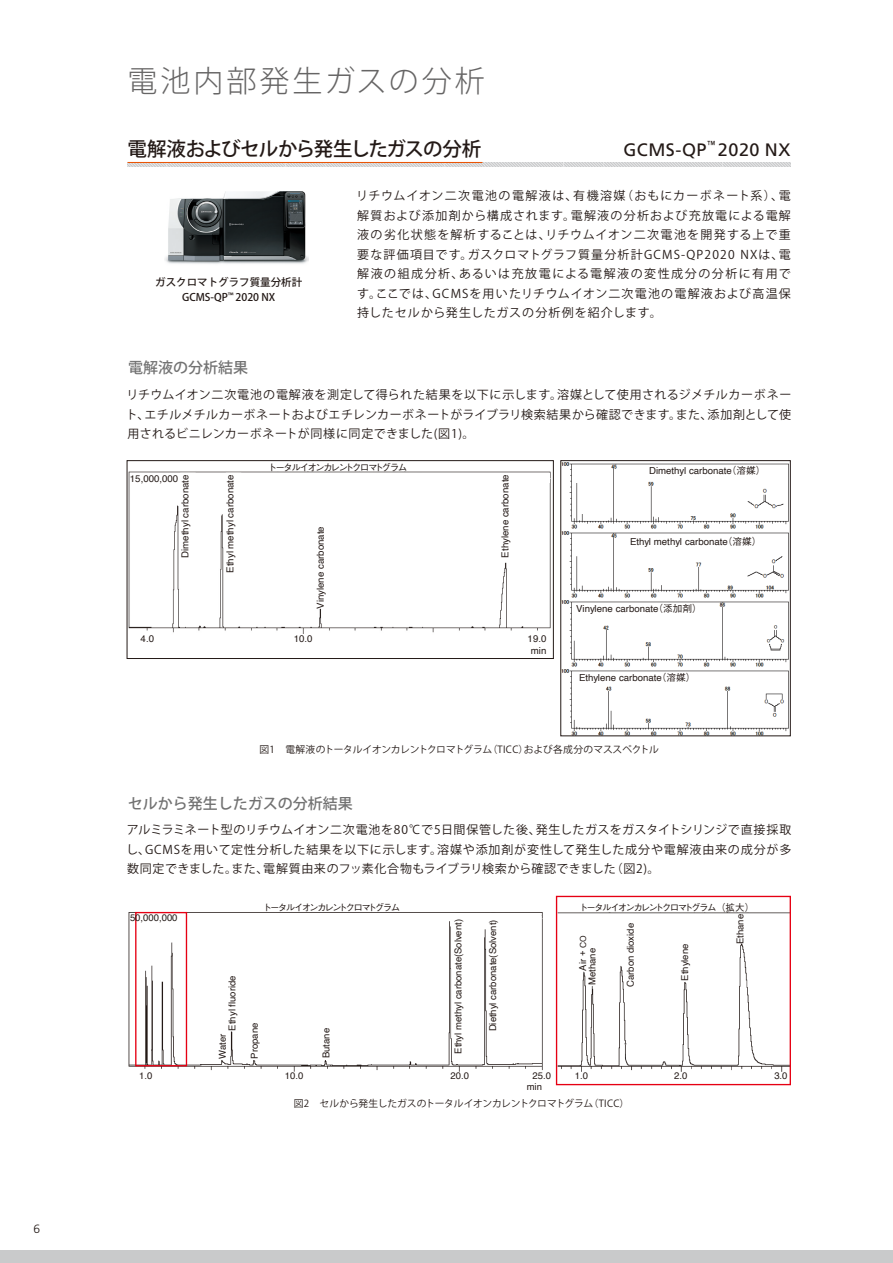
<style>
.page{position:relative;width:893px;height:1263px;background:#fff}
.page>*{position:absolute;margin:0;border:0;box-sizing:border-box;transform-origin:0 0}
.t1{font:300 30px "Koz Go Pro";letter-spacing:.1em;color:#666565}
.t2{font:500 19.5px "Koz Go Pro";letter-spacing:-.045em;color:#231916}
.t3{font:18px "Frutiger LT Std";letter-spacing:.03em;color:#231916}
.t4{font:500 15px "Koz Go Pro";color:#727272}
.t5{font:12px/19.5px "Koz Go Pro";letter-spacing:.05em;color:#231916;text-align:justify}
.t6{font:300 12px "Frutiger LT Std";color:#231916}
.t7{font:500 10.5px/15px "Koz Go Pro";color:#231916;text-align:center}
.t8{font:9.75px "Koz Go Pro";letter-spacing:-.02em;color:#231916}
.t9{font:9.6px/12px "Helvetica";color:#231916;text-align:center}
.t10{font:500 9.6px "Gothic BBB Pro";letter-spacing:-.185em;color:#231916}
.t11{font:9.45px/9.4px "Helvetica";color:#231916}
.t12{font:500 9.45px "Gothic BBB Pro";letter-spacing:-.185em;color:#231916}
.s1{font-family:"Gothic BBB Pro";font-weight:500}
.s2{font-family:"Arial"}
.s3{font-family:"Arial";font-size:8.4px}
</style>
<div class="page">
<svg style="left:128px;top:162px;width:663px;height:5px;background:#d6d7d7"></svg>
<hr style="left:128px;top:162px;width:354px;height:1px;background:#ea5506">
<img style="left:165px;top:191px;width:144px;height:73px">
<img style="left:129px;top:471px;width:422px;height:163px">
<div style="left:533px;top:473px;width:16px;height:10px;background:#fff"></div>
<div style="left:127px;top:460px;width:427px;height:199px;border:1px solid #231916"></div>
<img style="left:563px;top:462px;width:225px;height:272px">
<svg style="left:134px;top:896px;width:657px;height:190px"></svg>
<div style="left:0;top:1250px;width:893px;height:13px;background:#c9cacb"></div>
<p class="t6" style="left:33px;top:1222px;width:8px">6</p>
<h1 class="t1" style="left:128px;top:61px;width:359px">電池内部発生ガスの分析</h1>
<h2 class="t2" style="left:128px;top:136px;width:355px">電解液およびセルから発生したガスの分析</h2>
<h3 class="t3" style="left:623px;top:139px;width:169px">GCMS-QP<sup>™</sup> 2020 NX</h3>
<p class="t7" style="left:155px;top:275px;width:148px">ガスクロマトグラフ質量分析計<br>GCMS-QP<sup>™</sup> 2020 NX</p>
<p class="t5" style="left:356px;top:187px;width:436px">リチウムイオン二次電池の電解液は、有機溶媒（おもにカーボネート系）、電解質および添加剤から構成されます。電解液の分析および充放電による電解液の劣化状態を解析することは、リチウムイオン二次電池を開発する上で重要な評価項目です。ガスクロマトグラフ質量分析計GCMS-QP2020 NXは、電解液の組成分析、あるいは充放電による電解液の変性成分の分析に有用です。ここでは、GCMSを用いたリチウムイオン二次電池の電解液および高温保持したセルから発生したガスの分析例を紹介します。</p>
<p class="t4" style="left:128px;top:358px;width:121px">電解液の分析結果</p>
<p class="t5" style="left:126px;top:385px;width:667px">リチウムイオン二次電池の電解液を測定して得られた結果を以下に示します。溶媒として使用されるジメチルカーボネート、エチルメチルカーボネートおよびエチレンカーボネートがライブラリ検索結果から確認できます。また、添加剤として使用されるビニレンカーボネートが同様に同定できました(図1)。</p>
<p class="t9" style="left:180px;top:558px;width:85px;rotate:-90deg">Dimethyl carbonate</p>
<p class="t9" style="left:224px;top:573px;width:100px;rotate:-90deg">Ethyl methyl carbonate</p>
<p class="t9" style="left:130px;top:473px;width:50px">15,000,000</p>
<p class="t10" style="left:267px;top:459px;width:142px">トータルイオンカレントクロマトグラム</p>
<p class="t9" style="left:315px;top:609px;width:84px;rotate:-90deg">Vinylene carbonate</p>
<p class="t9" style="left:499px;top:557px;width:85px;rotate:-90deg">Ethylene carbonate</p>
<p class="t9" style="left:141px;top:633px;width:15px">4.0</p>
<p class="t9" style="left:294px;top:633px;width:20px">10.0</p>
<p class="t9" style="left:528px;top:633px;width:20px">19.0 min</p>
<p class="t9" style="left:649px;top:465px;width:118px">Dimethyl carbonate<span class="s1">（溶媒）</span></p>
<p class="t9" style="left:630px;top:536px;width:133px">Ethyl methyl carbonate<span class="s1">（溶媒）</span></p>
<p class="t9" style="left:576px;top:603px;width:127px">Vinylene carbonate<span class="s1">（添加剤）</span></p>
<p class="t9" style="left:579px;top:672px;width:118px">Ethylene carbonate<span class="s1">（溶媒）</span></p>
<p class="t8" style="left:260px;top:743px;width:401px">図1　電解液のトータルイオンカレントクロマトグラム（TICC）および各成分のマススペクトル</p>
<p class="t4" style="left:128px;top:793px;width:226px">セルから発生したガスの分析結果</p>
<p class="t5" style="left:126px;top:820px;width:667px">アルミラミネート型のリチウムイオン二次電池を80℃で5日間保管した後、発生したガスをガスタイトシリンジで直接採取し、GCMSを用いて定性分析した結果を以下に示します。溶媒や添加剤が変性して発生した成分や電解液由来の成分が多数同定できました。また、電解質由来のフッ素化合物もライブラリ検索から確認できました（図2)。</p>
<p class="t11" style="left:130px;top:913px;width:49px">50,000,000</p>
<p class="t12" style="left:262px;top:899px;width:140px">トータルイオンカレントクロマトグラム</p>
<p class="t12" style="left:579px;top:900px;width:177px">トータルイオンカレントクロマトグラム（拡大）</p>
<p class="t11" style="left:228px;top:1030px;width:56px;rotate:-90deg">Ethyl fluoride</p>
<p class="t11" style="left:218px;top:1059px;width:27px;rotate:-90deg">Water</p>
<p class="t11" style="left:250px;top:1058px;width:37px;rotate:-90deg">Propane</p>
<p class="t11" style="left:322px;top:1058px;width:32px;rotate:-90deg">Butane</p>
<p class="t11" style="left:454px;top:1054px;width:136px;rotate:-90deg">Ethyl methyl carbonate(Solvent)</p>
<p class="t11" style="left:488px;top:1031px;width:113px;rotate:-90deg">Diethyl carbonate(Solvent)</p>
<p class="t11" style="left:626px;top:987px;width:65px;rotate:-90deg">Carbon dioxide</p>
<p class="t11" style="left:736px;top:944px;width:32px;rotate:-90deg">Ethane</p>
<p class="t11" style="left:578px;top:985px;width:51px;text-indent:14px;rotate:-90deg">Air <span class="s2">+</span> <span class="s3">CO<br></span>Methane</p>
<p class="t11" style="left:680px;top:981px;width:38px;rotate:-90deg">Ethylene</p>
<p class="t11" style="left:139px;top:1071px;width:15px">1.0</p>
<p class="t11" style="left:285px;top:1071px;width:20px">10.0</p>
<p class="t11" style="left:451px;top:1071px;width:20px">20.0</p>
<p class="t11" style="left:532px;top:1071px;width:20px">25.0</p>
<p class="t11" style="left:575px;top:1071px;width:15px">1.0</p>
<p class="t11" style="left:674px;top:1071px;width:15px">2.0</p>
<p class="t11" style="left:774px;top:1071px;width:15px">3.0</p>
<p class="t11" style="left:527px;top:1082px;width:17px">min</p>
<p class="t8" style="left:294px;top:1097px;width:337px">図2　セルから発生したガスのトータルイオンカレントクロマトグラム（TICC）</p>
</div>
